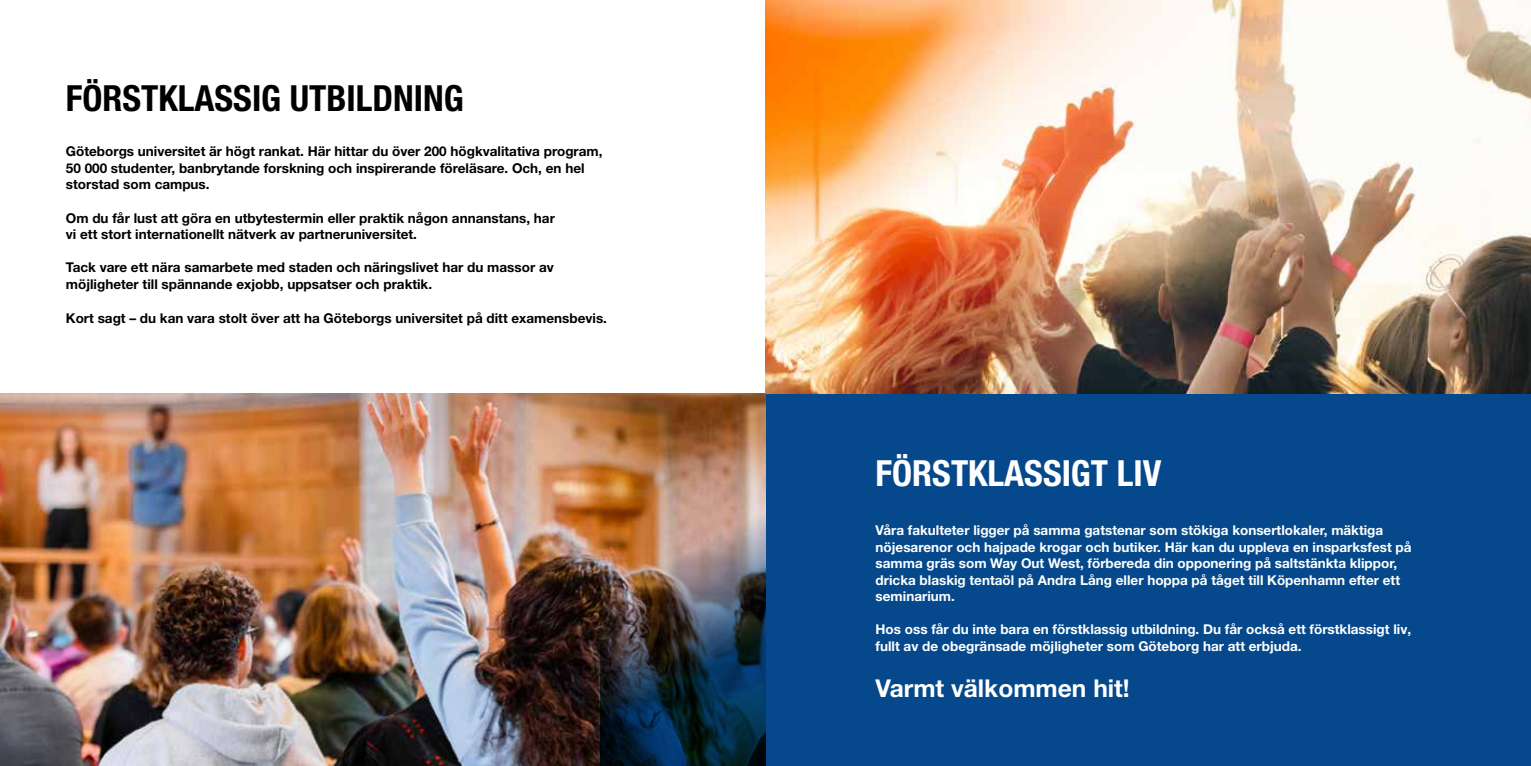
<style>
.page{position:relative;width:1531px;height:766px;background:#fff}
.page>*{position:absolute;margin:0;border:0;box-sizing:border-box;transform-origin:0 0}
.t1{font:700 condensed 36px "Helvetica Neue LT Pro";color:#000}
.t2{font:700 condensed 36px "Helvetica Neue LT Pro";color:#fff}
.t3{font:700 24.6px "Helvetica Neue LT Pro";color:#fff}
.t4{font:700 13.5px/16.5px "Helvetica Neue LT Pro";color:#000}
.t5{font:700 13.5px/16.5px "Helvetica Neue LT Pro";color:#fff}
</style>
<div class="page">
<div style="left:765px;top:272px;width:766px;height:493px;background:#05498c"></div>
<img style="left:0;top:393px;width:600px;height:372px">
<img style="left:765px;top:0;width:766px;height:393px">
<img style="left:600px;top:393px;width:165px;height:372px">
<h1 class="t1" style="left:66px;top:76px;width:399px">FÖRSTKLASSIG UTBILDNING</h1>
<p class="t4" style="left:66px;top:143px;width:538px">Göteborgs universitet är högt rankat. Här hittar du över 200 högkvalitativa program,<br>50 000 studenter, banbrytande forskning och inspirerande föreläsare. Och, en hel storstad som campus.</p>
<p class="t4" style="left:66px;top:209px;width:490px">Om du får lust att göra en utbytestermin eller praktik någon annanstans, har vi ett stort internationellt nätverk av partneruniversitet.</p>
<p class="t4" style="left:66px;top:258px;width:489px">Tack vare ett nära samarbete med staden och näringslivet har du massor av möjligheter till spännande exjobb, uppsatser och praktik.</p>
<p class="t4" style="left:66px;top:309px;width:543px">Kort sagt – du kan vara stolt över att ha Göteborgs universitet på ditt examensbevis.</p>
<h1 class="t2" style="left:875px;top:451px;width:287px">FÖRSTKLASSIGT LIV</h1>
<p class="t5" style="left:875px;top:521px;width:537px">Våra fakulteter ligger på samma gatstenar som stökiga konsertlokaler, mäktiga nöjesarenor och hajpade krogar och butiker. Här kan du uppleva en insparksfest på samma gräs som Way Out West, förbereda din opponering på saltstänkta klippor, dricka blaskig tentaöl på Andra Lång eller hoppa på tåget till Köpenhamn efter ett seminarium.</p>
<p class="t5" style="left:875px;top:620px;width:537px">Hos oss får du inte bara en förstklassig utbildning. Du får också ett förstklassigt liv, fullt av de obegränsade möjligheter som Göteborg har att erbjuda.</p>
<h2 class="t3" style="left:875px;top:672px;width:256px">Varmt välkommen hit!</h2>
</div>
